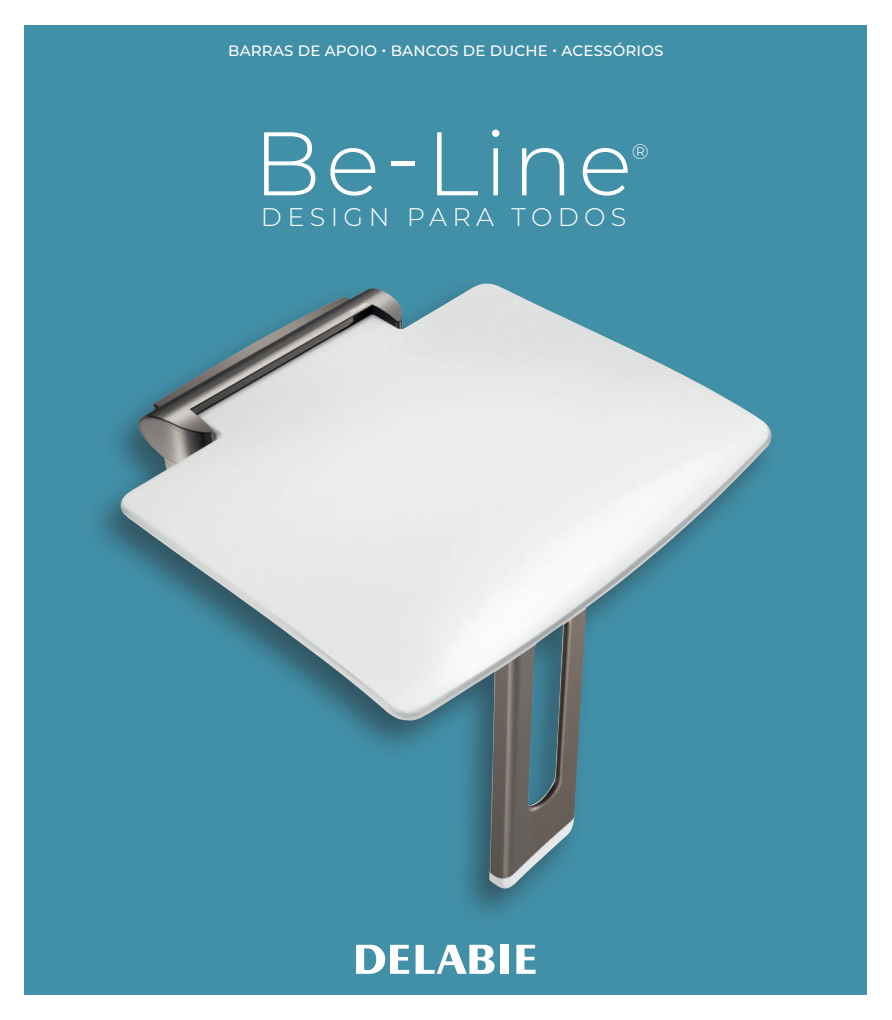
<style>
.page{position:relative;width:892px;height:1020px;background:#fff}
.page>*{position:absolute;margin:0;border:0;box-sizing:border-box;transform-origin:0 0}
.t1{font:300 90px "Montserrat";letter-spacing:.055em;color:#fff}
.t2{font:300 25.5px "Montserrat";letter-spacing:.21em;color:#fff}
.t3{font:300 21px "Montserrat";color:#fff}
.t4{font:500 15px "Montserrat";letter-spacing:.01em;color:#fff}
</style>
<div class="page">
<div style="left:25px;top:25px;width:841px;height:969px;background:#428fa8"></div>
<img style="left:121px;top:284px;width:651px;height:605px">
<div style="left:501px;top:945px;width:8px;height:29px;background:#fff"></div>
<svg style="left:516px;top:945px;width:19px;height:29px"></svg>
<svg style="left:356px;top:945px;width:53px;height:29px"></svg>
<svg style="left:415px;top:945px;width:80px;height:29px"></svg>
<p class="t4" style="left:228px;top:43px;width:436px">BARRAS DE APOIO • BANCOS DE DUCHE • ACESSÓRIOS</p>
<h1 class="t1" style="left:253px;top:117px;width:380px">Be-Line</h1>
<h3 class="t3" style="left:631px;top:141px;width:19px">®</h3>
<h2 class="t2" style="left:261px;top:204px;width:367px">DESIGN PARA TODOS</h2>
</div>
